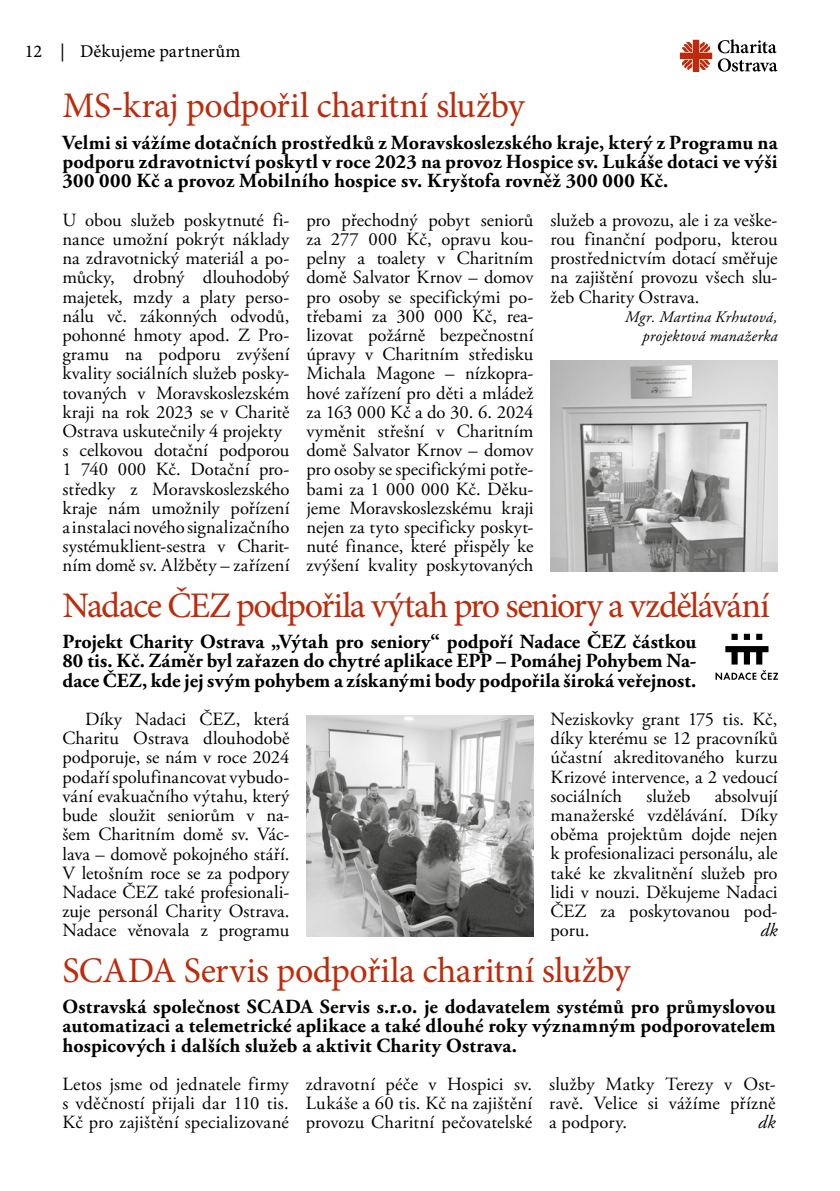
<style>
.page{position:relative;width:840px;height:1191px;background:#fff}
.page>*{position:absolute;margin:0;border:0;box-sizing:border-box;transform-origin:0 0}
.t1{font:36px "Minion Pro";letter-spacing:-.02em;color:#bd2b0b}
.t2{font:36px "Minion Pro";letter-spacing:-.04em;color:#bd2b0b}
.t3{font:700 20px/19.2px "Adobe Garamond Pro";letter-spacing:.01em;color:#000;text-align:justify}
.t4{font:18.6px/19.2px "Adobe Garamond Pro";color:#000;text-align:justify}
.t5{font:italic 18.6px "Adobe Garamond Pro";color:#000}
.t6{font:18px "Minion Pro Capt";color:#000}
.t7{font:italic 16px/19.2px "Adobe Garamond Pro";letter-spacing:.015em;color:#000;text-align:right}
</style>
<div class="page">
<svg style="left:717px;top:39px;width:60px;height:33px"></svg>
<svg style="left:679px;top:40px;width:32px;height:32px"></svg>
<img style="left:550px;top:360px;width:227px;height:211px">
<img style="left:306px;top:715px;width:227px;height:221px">
<svg style="left:715px;top:670px;width:62px;height:10px"></svg>
<svg style="left:725px;top:634px;width:43px;height:30px"></svg>
<p class="t6" style="left:25px;top:39px;width:41px">12 |</p>
<p class="t6" style="left:80px;top:39px;width:162px">Děkujeme partnerům</p>
<h1 class="t1" style="left:62px;top:82px;width:463px">MS-kraj podpořil charitní služby</h1>
<p class="t3" style="left:62px;top:133px;width:716px">Velmi si vážíme dotačních prostředků z Moravskoslezského kraje, který z Programu na podporu zdravotnictví poskytl v roce 2023 na provoz Hospice sv. Lukáše dotaci ve výši 300 000 Kč a provoz Mobilního hospice sv. Kryštofa rovněž 300 000 Kč.</p>
<p class="t4" style="left:62px;top:211px;width:228px;text-align:left">U obou služeb poskytnuté fi&shy;nance umožní pokrýt náklady na zdravotnický materiál a po&shy;můcky, drobný dlouhodobý majetek, mzdy a platy perso&shy;nálu vč. zákonných odvodů, pohonné hmoty apod. Z Pro&shy;gramu na podporu zvýšení kvality sociálních služeb posky&shy;tovaných v Moravskoslezském kraji na rok 2023 se v Charitě<br>Ostrava uskutečnily 4 projekty s celkovou dotační podporou<br>1 740 000 Kč. Dotační pro&shy;středky z Moravskoslezského kraje nám umožnily pořízení a instalaci nového signalizačního systémuklient-sestra v Charit&shy;ním domě sv. Alžběty – zařízení</p>
<p class="t4" style="left:306px;top:211px;width:228px">pro přechodný pobyt seniorů za 277 000 Kč, opravu kou&shy;pelny a toalety v Charitním domě Salvator Krnov – domov pro osoby se specifickými po&shy;třebami za 300 000 Kč, rea&shy;lizovat požárně bezpečnostní úpravy v Charitním středisku Michala Magone – nízkopra&shy;hové zařízení pro děti a mládež za 163 000 Kč a do 30. 6. 2024 vyměnit střešní v Charitním domě Salvator Krnov – domov pro osoby se specifickými potře&shy;bami za 1 000 000 Kč. Děku&shy;jeme Moravskoslezskému kraji nejen za tyto specificky poskyt&shy;nuté finance, které přispěly ke zvýšení kvality poskytovaných</p>
<p class="t4" style="left:550px;top:211px;width:228px">služeb a provozu, ale i za veške&shy;rou finanční podporu, kterou prostřednictvím dotací směřuje na zajištění provozu všech slu&shy;žeb Charity Ostrava.</p>
<p class="t7" style="left:624px;top:307px;width:154px">Mgr. Martina Krhutová, projektová manažerka</p>
<h1 class="t2" style="left:62px;top:581px;width:708px">Nadace ČEZ podpořila výtah pro seniory a vzdělávání</h1>
<p class="t3" style="left:62px;top:632px;width:635px">Projekt Charity Ostrava „Výtah pro seniory“ podpoří Nadace ČEZ částkou 80 tis. Kč. Záměr byl zařazen do chytré aplikace EPP – Pomáhej Pohybem Na&shy;dace ČEZ, kde jej svým pohybem a získanými body podpořila široká veřejnost.</p>
<p class="t4" style="left:62px;top:710px;width:228px;text-indent:23px">Díky Nadaci ČEZ, která Charitu Ostrava dlouhodobě podporuje, se nám v roce 2024 podaří spolufinancovat vybudo&shy;vání evakuačního výtahu, který bude sloužit seniorům v na&shy;šem Charitním domě sv. Vác&shy;lava – domově pokojného stáří.<br>V letošním roce se za podpory Nadace ČEZ také profesionali&shy;zuje personál Charity Ostrava.<br>Nadace věnovala z programu</p>
<p class="t4" style="left:550px;top:710px;width:228px">Neziskovky grant 175 tis. Kč, díky kterému se 12 pracovníků účastní akreditovaného kurzu Krizové intervence, a 2 vedoucí sociálních</p>
<p class="t4" style="left:550px;top:787px;width:228px;text-indent:164px">absolvují manažerské vzdělávání. Díky oběma projektům dojde nejen k profesionalizaci personálu, ale také ke zkvalitnění služeb pro lidi v nouzi. Děkujeme Nadaci ČEZ za poskytovanou pod&shy;poru.</p>
<p class="t4" style="left:646px;top:787px;width:46px">služeb</p>
<p class="t5" style="left:759px;top:919px;width:19px">dk</p>
<h1 class="t1" style="left:62px;top:946px;width:569px">SCADA Servis podpořila charitní služby</h1>
<p class="t3" style="left:62px;top:997px;width:714px">Ostravská společnost SCADA Servis s.r.o. je dodavatelem systémů pro průmyslovou automatizaci a telemetrické aplikace a také dlouhé roky významným podporovatelem hospicových i dalších služeb a aktivit Charity Ostrava.</p>
<p class="t4" style="left:62px;top:1075px;width:228px">Letos jsme od jednatele firmy s vděčností přijali dar 110 tis.<br>Kč pro zajištění specializované</p>
<p class="t4" style="left:306px;top:1075px;width:228px">zdravotní péče v Hospici sv.<br>Lukáše a 60 tis. Kč na zajištění provozu Charitní pečovatelské</p>
<p class="t4" style="left:549px;top:1075px;width:228px">služby Matky Terezy v Ost&shy;ravě. Velice si vážíme přízně a podpory.</p>
<p class="t5" style="left:757px;top:1111px;width:19px">dk</p>
</div>
